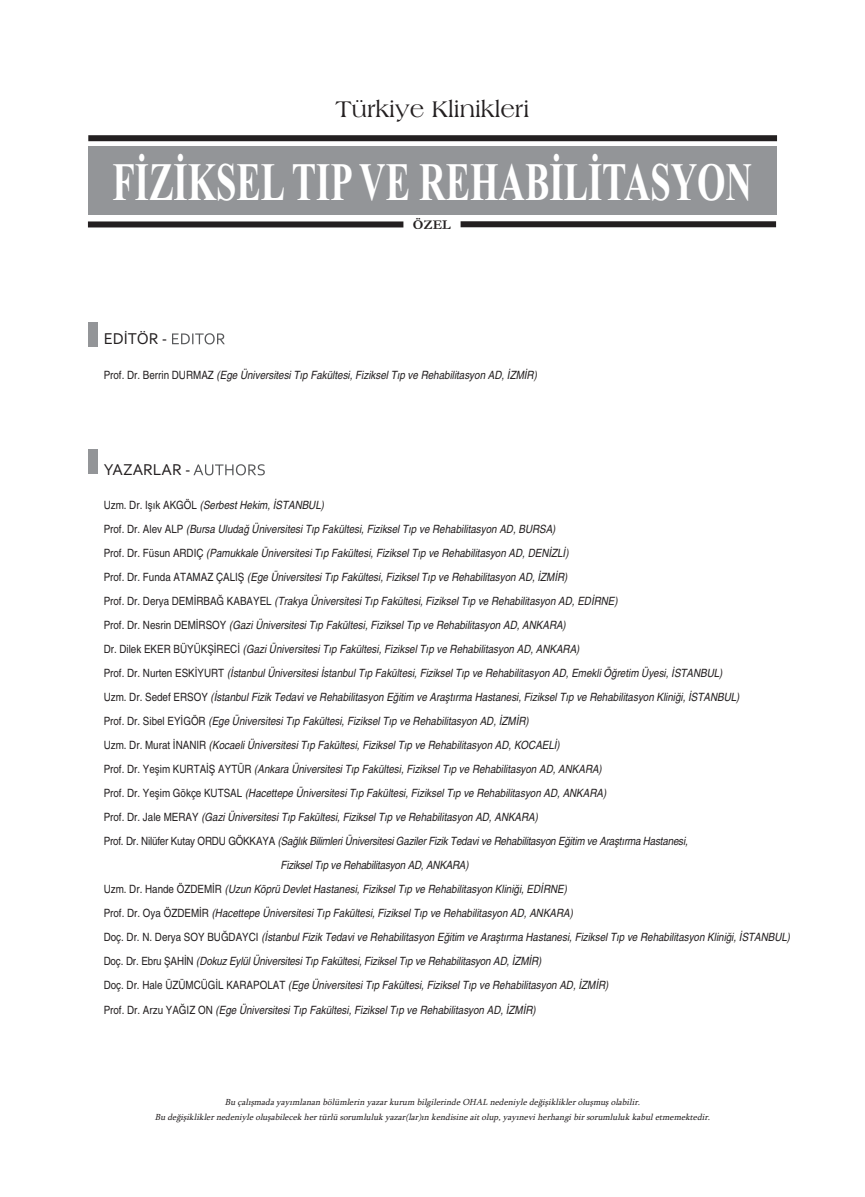
<style>
.page{position:relative;width:865px;height:1197px;background:#fff}
.page>*{position:absolute;margin:0;border:0;box-sizing:border-box;transform-origin:0 0}
.t1{font:700 54px "Times New Roman";color:#fff;scale:.68 1}
.t2{font:24px "Americana BT Roman";color:#231f20}
.t3{font:16.5px "Corbel";color:#231f20}
.t4{font:700 13.5px "Garamond";color:#231f20}
.t5{font:italic condensed 11.4px "Helvetica";color:#231f20;scale:1.05 1}
.t6{font:italic 9px/15px "Sylfaen";color:#231f20;text-align:center}
.s1{font-style:normal}
</style>
<div class="page">
<div style="left:88px;top:147px;width:688px;height:68px;background:#939598"></div>
<div style="left:88px;top:135px;width:689px;height:6px;background:#231f20"></div>
<div style="left:88px;top:221px;width:315px;height:6px;background:#231f20"></div>
<div style="left:460px;top:221px;width:316px;height:6px;background:#231f20"></div>
<div style="left:88px;top:322px;width:9px;height:25px;background:#939598"></div>
<svg style="left:172px;top:333px;width:52px;height:11px"></svg>
<div style="left:88px;top:449px;width:9px;height:25px;background:#939598"></div>
<svg style="left:193px;top:464px;width:72px;height:11px"></svg>
<h2 class="t2" style="left:335px;top:94px;width:195px">Türkiye Klinikleri</h2>
<h1 class="t1" style="left:112px;top:150px;width:942px">FİZİKSEL TIP VE REHABİLİTASYON</h1>
<p class="t4" style="left:413px;top:216px;width:39px">ÖZEL</p>
<h3 class="t3" style="left:104px;top:329px;width:65px">EDİTÖR -</h3>
<p class="t5" style="left:104px;top:368px;width:414px"><span class="s1">Prof. Dr. Berrin DURMAZ</span> (Ege Üniversitesi Tıp Fakültesi, Fiziksel Tıp ve Rehabilitasyon AD, İZMİR)</p>
<h3 class="t3" style="left:104px;top:460px;width:88px">YAZARLAR -</h3>
<p class="t5" style="left:104px;top:498px;width:211px"><span class="s1">Uzm. Dr. Işık AKGÖL</span> (Serbest Hekim, İSTANBUL)</p>
<p class="t5" style="left:104px;top:522px;width:432px"><span class="s1">Prof. Dr. Alev ALP</span> (Bursa Uludağ Üniversitesi Tıp Fakültesi, Fiziksel Tıp ve Rehabilitasyon AD, BURSA)</p>
<p class="t5" style="left:104px;top:546px;width:444px"><span class="s1">Prof. Dr. Füsun ARDIÇ</span> (Pamukkale Üniversitesi Tıp Fakültesi, Fiziksel Tıp ve Rehabilitasyon AD, DENİZLİ)</p>
<p class="t5" style="left:104px;top:570px;width:443px"><span class="s1">Prof. Dr. Funda ATAMAZ ÇALIŞ</span> (Ege Üniversitesi Tıp Fakültesi, Fiziksel Tıp ve Rehabilitasyon AD, İZMİR)</p>
<p class="t5" style="left:104px;top:594px;width:491px"><span class="s1">Prof. Dr. Derya DEMİRBAĞ KABAYEL</span> (Trakya Üniversitesi Tıp Fakültesi, Fiziksel Tıp ve Rehabilitasyon AD, EDİRNE)</p>
<p class="t5" style="left:104px;top:618px;width:441px"><span class="s1">Prof. Dr. Nesrin DEMİRSOY</span> (Gazi Üniversitesi Tıp Fakültesi, Fiziksel Tıp ve Rehabilitasyon AD, ANKARA)</p>
<p class="t5" style="left:104px;top:642px;width:454px"><span class="s1">Dr. Dilek EKER BÜYÜKŞİRECİ</span> (Gazi Üniversitesi Tıp Fakültesi, Fiziksel Tıp ve Rehabilitasyon AD, ANKARA)</p>
<p class="t5" style="left:104px;top:666px;width:591px"><span class="s1">Prof. Dr. Nurten ESKİYURT</span> (İstanbul Üniversitesi İstanbul Tıp Fakültesi, Fiziksel Tıp ve Rehabilitasyon AD, Emekli Öğretim Üyesi, İSTANBUL)</p>
<p class="t5" style="left:104px;top:690px;width:607px"><span class="s1">Uzm. Dr. Sedef ERSOY</span> (İstanbul Fizik Tedavi ve Rehabilitasyon Eğitim ve Araştırma Hastanesi, Fiziksel Tıp ve Rehabilitasyon Kliniği, İSTANBUL)</p>
<p class="t5" style="left:104px;top:714px;width:406px"><span class="s1">Prof. Dr. Sibel EYİGÖR</span> (Ege Üniversitesi Tıp Fakültesi, Fiziksel Tıp ve Rehabilitasyon AD, İZMİR)</p>
<p class="t5" style="left:104px;top:738px;width:436px"><span class="s1">Uzm. Dr. Murat İNANIR</span> (Kocaeli Üniversitesi Tıp Fakültesi, Fiziksel Tıp ve Rehabilitasyon AD, KOCAELİ)</p>
<p class="t5" style="left:104px;top:762px;width:476px"><span class="s1">Prof. Dr. Yeşim KURTAİŞ AYTÜR</span> (Ankara Üniversitesi Tıp Fakültesi, Fiziksel Tıp ve Rehabilitasyon AD, ANKARA)</p>
<p class="t5" style="left:104px;top:786px;width:480px"><span class="s1">Prof. Dr. Yeşim Gökçe KUTSAL</span> (Hacettepe Üniversitesi Tıp Fakültesi, Fiziksel Tıp ve Rehabilitasyon AD, ANKARA)</p>
<p class="t5" style="left:104px;top:810px;width:415px"><span class="s1">Prof. Dr. Jale MERAY</span> (Gazi Üniversitesi Tıp Fakültesi, Fiziksel Tıp ve Rehabilitasyon AD, ANKARA)</p>
<p class="t5" style="left:104px;top:834px;width:558px"><span class="s1">Prof. Dr. Nilüfer Kutay ORDU GÖKKAYA</span> (Sağlık Bilimleri Üniversitesi Gaziler Fizik Tedavi ve Rehabilitasyon Eğitim ve Araştırma Hastanesi,</p>
<p class="t5" style="left:280px;top:858px;width:180px">Fiziksel Tıp ve Rehabilitasyon AD, ANKARA)</p>
<p class="t5" style="left:104px;top:882px;width:442px"><span class="s1">Uzm. Dr. Hande ÖZDEMİR</span> (Uzun Köprü Devlet Hastanesi, Fiziksel Tıp ve Rehabilitasyon Kliniği, EDİRNE)</p>
<p class="t5" style="left:104px;top:906px;width:448px"><span class="s1">Prof. Dr. Oya ÖZDEMİR</span> (Hacettepe Üniversitesi Tıp Fakültesi, Fiziksel Tıp ve Rehabilitasyon AD, ANKARA)</p>
<p class="t5" style="left:104px;top:930px;width:655px"><span class="s1">Doç. Dr. N. Derya SOY BUĞDAYCI</span> (İstanbul Fizik Tedavi ve Rehabilitasyon Eğitim ve Araştırma Hastanesi, Fiziksel Tıp ve Rehabilitasyon Kliniği, İSTANBUL)</p>
<p class="t5" style="left:104px;top:954px;width:418px"><span class="s1">Doç. Dr. Ebru ŞAHİN</span> (Dokuz Eylül Üniversitesi Tıp Fakültesi, Fiziksel Tıp ve Rehabilitasyon AD, İZMİR)</p>
<p class="t5" style="left:104px;top:978px;width:482px"><span class="s1">Doç. Dr. Hale ÜZÜMCÜGİL KARAPOLAT</span> (Ege Üniversitesi Tıp Fakültesi, Fiziksel Tıp ve Rehabilitasyon AD, İZMİR)</p>
<p class="t5" style="left:104px;top:1002px;width:413px"><span class="s1">Prof. Dr. Arzu YAĞIZ ON</span> (Ege Üniversitesi Tıp Fakültesi, Fiziksel Tıp ve Rehabilitasyon AD, İZMİR)</p>
<p class="t6" style="left:155px;top:1094px;width:559px">Bu çalışmada yayımlanan bölümlerin yazar kurum bilgilerinde OHAL nedeniyle değişiklikler oluşmuş olabilir.<br>Bu değişiklikler nedeniyle oluşabilecek her türlü sorumluluk yazar(lar)ın kendisine ait olup, yayınevi herhangi bir sorumluluk kabul etmemektedir.</p>
</div>
